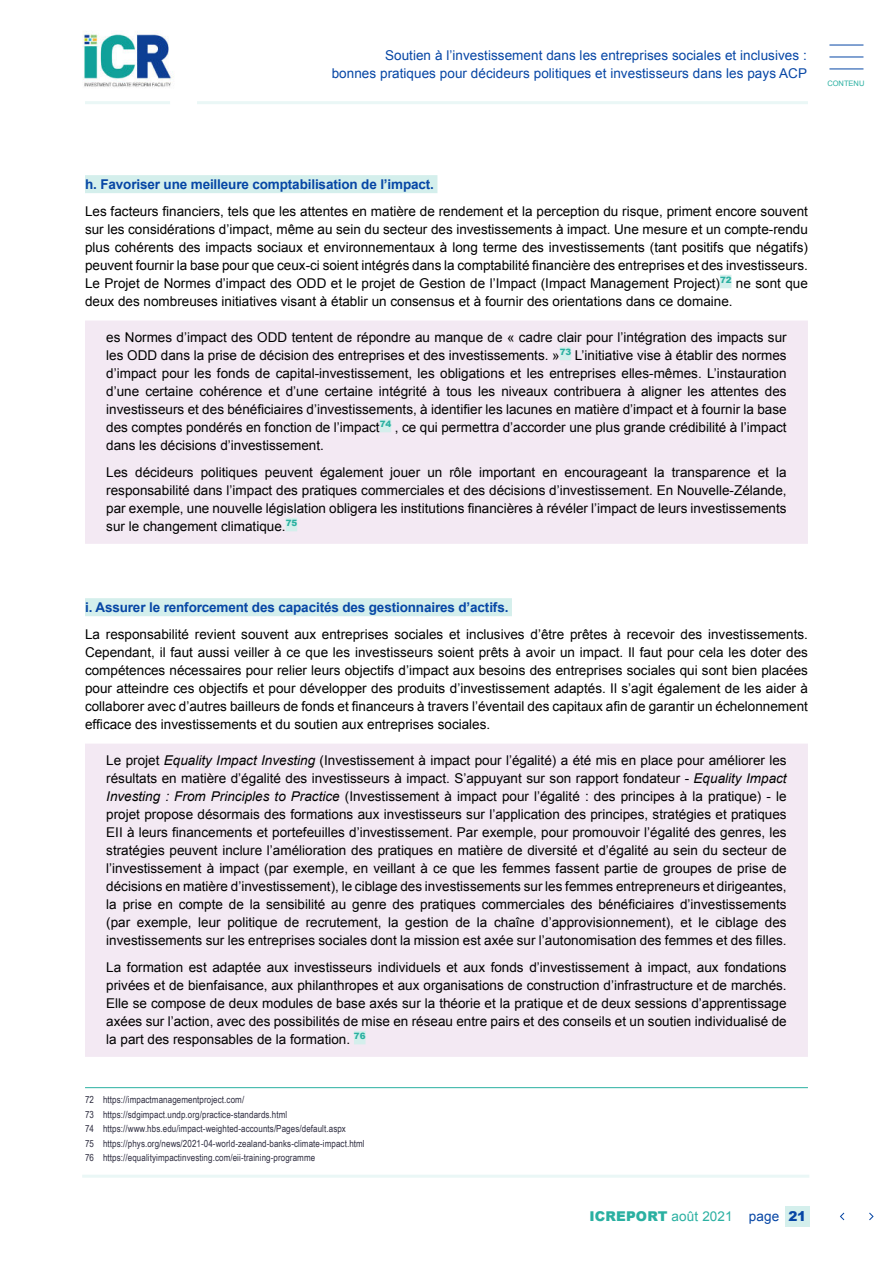
<style>
.page{position:relative;width:893px;height:1263px;background:#fff}
.page>*{position:absolute;margin:0;border:0;box-sizing:border-box;transform-origin:0 0}
.t1{font:13.5px/18px "Arial";color:#000;text-align:justify}
.t2{font:13.5px/18px "Arial";letter-spacing:.005em;color:#0646a5;text-align:right}
.t3{font:700 13.5px "Arial";letter-spacing:-.01em;color:#0646a5}
.t4{font:900 13.5px "Arial";letter-spacing:.01em;color:#2ab0a1}
.t5{font:9.75px/14.4px "Arial Narrow";letter-spacing:.01em;color:#2f2e41}
.t6{font:7.5px "Arial";color:#2ab0a1}
.s1{font-style:italic}
.s2{font-weight:400}
.s3{font-weight:400;color:#0646a5}
.s4{color:#0646a5}
</style>
<div class="page">
<img style="left:82px;top:31px;width:91px;height:57px">
<hr style="left:197px;top:101px;width:611px;height:3px;background:#eaf7f6">
<hr style="left:82px;top:1175px;width:727px;height:3px;background:#eaf7f6">
<hr style="left:85px;top:101px;width:85px;height:3px;background:#eaf7f6">
<hr style="left:829px;top:69px;width:34px;height:1px;background:#0646a5">
<hr style="left:829px;top:45px;width:34px;height:1px;background:#0646a5">
<hr style="left:829px;top:57px;width:34px;height:1px;background:#0646a5">
<div style="left:785px;top:1206px;width:24px;height:20px;background:#d4efec"></div>
<svg style="left:840px;top:1213px;width:33px;height:7px"></svg>
<div style="left:85px;top:175px;width:352px;height:18px;background:#d4efec"></div>
<div style="left:720px;top:275px;width:11px;height:13px;background:#d4efec"></div>
<div style="left:85px;top:598px;width:427px;height:18px;background:#d4efec"></div>
<div style="left:85px;top:321px;width:723px;height:223px;background:#f3e9f3"></div>
<div style="left:560px;top:347px;width:11px;height:13px;background:#d4efec"></div>
<div style="left:380px;top:419px;width:11px;height:13px;background:#d4efec"></div>
<div style="left:286px;top:518px;width:11px;height:13px;background:#d4efec"></div>
<div style="left:85px;top:744px;width:723px;height:313px;background:#f3e9f3"></div>
<div style="left:354px;top:1031px;width:12px;height:13px;background:#d4efec"></div>
<hr style="left:85px;top:1087px;width:723px;height:1px;background:#2ab0a1">
<p class="t2" style="left:332px;top:48px;width:477px">Soutien à l’investissement dans les entreprises sociales et inclusives :<br>bonnes pratiques pour décideurs politiques et investisseurs dans les pays ACP</p>
<p class="t6" style="left:827px;top:80px;width:39px">CONTENU</p>
<p class="t3" style="left:85px;top:179px;width:350px">h. Favoriser une meilleure comptabilisation de l’impact.</p>
<p class="t1" style="left:85px;top:202px;width:724px">Les facteurs financiers, tels que les attentes en matière de rendement et la perception du risque, priment encore souvent sur les considérations d’impact, même au sein du secteur des investissements à impact. Une mesure et un compte-rendu plus cohérents des impacts sociaux et environnementaux à long terme des investissements (tant positifs que négatifs) peuvent fournir la base pour que ceux-ci soient intégrés dans la comptabilité financière des entreprises et des investisseurs.<br>Le Projet de Normes d’impact des ODD et le projet de Gestion de l’Impact (Impact Management Project)<sup>72</sup> ne sont que deux des nombreuses initiatives visant à établir un consensus et à fournir des orientations dans ce domaine.</p>
<p class="t1" style="left:106px;top:328px;width:682px">es Normes d’impact des ODD tentent de répondre au manque de « cadre clair pour l’intégration des impacts sur les ODD dans la prise de décision des entreprises et des investissements. »<sup>73</sup> L’initiative vise à établir des normes d’impact pour les fonds de capital-investissement, les obligations et les entreprises elles-mêmes. L’instauration d’une certaine cohérence et d’une certaine intégrité à tous les niveaux contribuera à aligner les attentes des investisseurs et des bénéficiaires d’investissements, à identifier les lacunes en matière d’impact et à fournir la base des comptes pondérés en fonction de l’impact<sup>74</sup> , ce qui permettra d’accorder une plus grande crédibilité à l’impact dans les décisions d’investissement.</p>
<p class="t1" style="left:106px;top:463px;width:682px">Les décideurs politiques peuvent également jouer un rôle important en encourageant la transparence et la responsabilité dans l’impact des pratiques commerciales et des décisions d’investissement. En Nouvelle-Zélande, par exemple, une nouvelle législation obligera les institutions financières à révéler l’impact de leurs investissements sur le changement climatique.<sup>75</sup></p>
<p class="t3" style="left:85px;top:598px;width:425px">i. Assurer le renforcement des capacités des gestionnaires d’actifs.</p>
<p class="t1" style="left:85px;top:625px;width:724px">La responsabilité revient souvent aux entreprises sociales et inclusives d’être prêtes à recevoir des investissements.<br>Cependant, il faut aussi veiller à ce que les investisseurs soient prêts à avoir un impact. Il faut pour cela les doter des compétences nécessaires pour relier leurs objectifs d’impact aux besoins des entreprises sociales qui sont bien placées pour atteindre ces objectifs et pour développer des produits d’investissement adaptés. Il s’agit également de les aider à collaborer avec d’autres bailleurs de fonds et financeurs à travers l’éventail des capitaux afin de garantir un échelonnement efficace des investissements et du soutien aux entreprises sociales.</p>
<p class="t1" style="left:106px;top:753px;width:682px">Le projet <span class="s1">Equality Impact Investing</span> (Investissement à impact pour l’égalité) a été mis en place pour améliorer les résultats en matière d’égalité des investisseurs à impact. S’appuyant sur son rapport fondateur - <span class="s1">Equality Impact Investing : From Principles to Practice</span> (Investissement à impact pour l’égalité : des principes à la pratique) - le projet propose désormais des formations aux investisseurs sur l’application des principes, stratégies et pratiques EII à leurs financements et portefeuilles d’investissement. Par exemple, pour promouvoir l’égalité des genres, les stratégies peuvent inclure l’amélioration des pratiques en matière de diversité et d’égalité au sein du secteur de l’investissement à impact (par exemple, en veillant à ce que les femmes fassent partie de groupes de prise de décisions en matière d’investissement), le ciblage des investissements sur les femmes entrepreneurs et dirigeantes, la prise en compte de la sensibilité au genre des pratiques commerciales des bénéficiaires d’investissements (par exemple, leur politique de recrutement, la gestion de la chaîne d’approvisionnement), et le ciblage des investissements sur les entreprises sociales dont la mission est axée sur l’autonomisation des femmes et des filles.</p>
<p class="t1" style="left:106px;top:959px;width:682px">La formation est adaptée aux investisseurs individuels et aux fonds d’investissement à impact, aux fondations privées et de bienfaisance, aux philanthropes et aux organisations de construction d’infrastructure et de marchés.<br>Elle se compose de deux modules de base axés sur la théorie et la pratique et de deux sessions d’apprentissage axées sur l’action, avec des possibilités de mise en réseau entre pairs et des conseils et un soutien individualisé de la part des responsables de la formation. <sup>76</sup></p>
<p class="t5" style="left:85px;top:1092px;width:281px">72 https://impactmanagementproject.com/<br>73 https://sdgimpact.undp.org/practice-standards.html<br>74 https://www.hbs.edu/impact-weighted-accounts/Pages/default.aspx<br>75 https://phys.org/news/2021-04-world-zealand-banks-climate-impact.html 76 https://equalityimpactinvesting.com/eii-training-programme</p>
<p class="t4" style="left:589px;top:1208px;width:218px">ICREPORT <span class="s2">août 2021</span> <span class="s3">page</span> <span class="s4">21</span></p>
</div>
